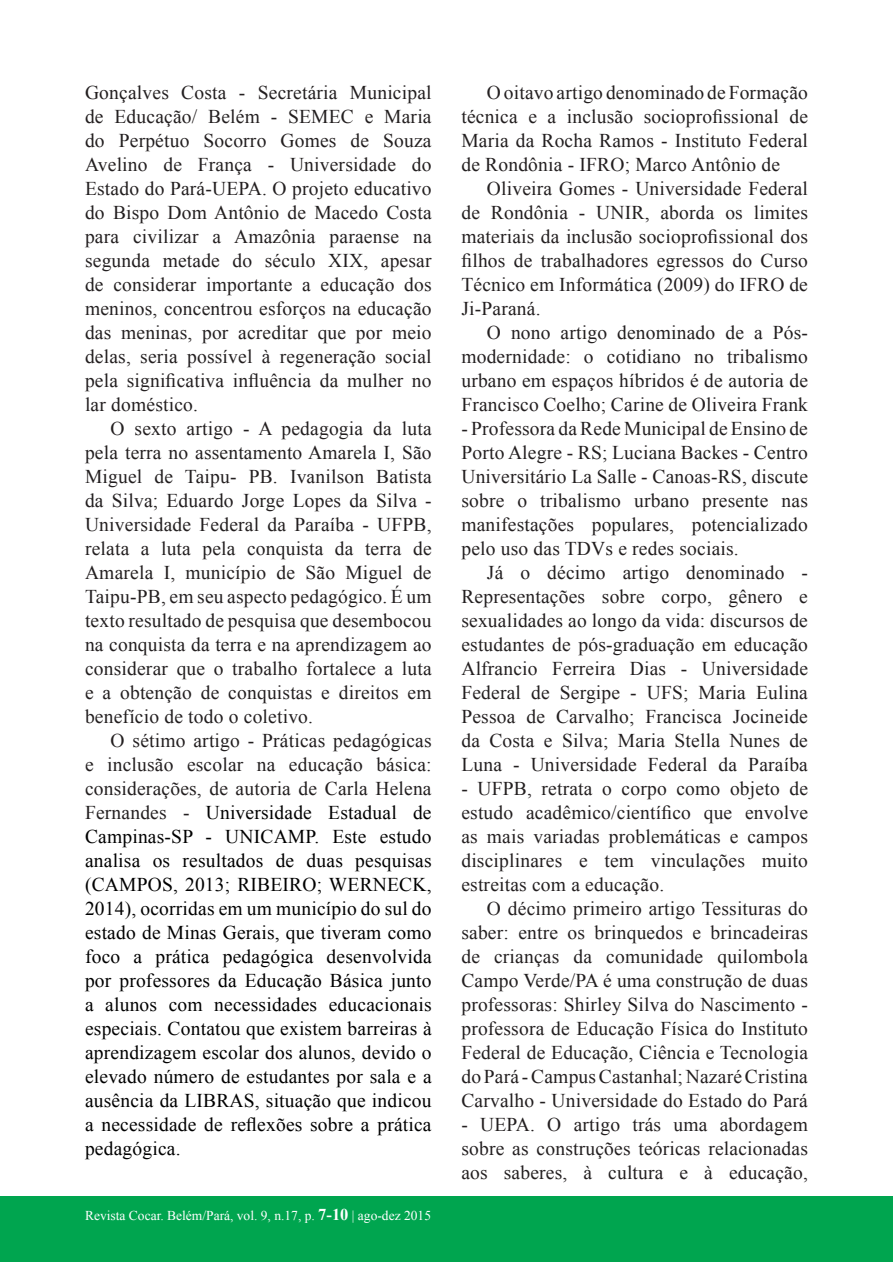
<style>
.page{position:relative;width:893px;height:1263px;background:#fff}
.page>*{position:absolute;margin:0;border:0;box-sizing:border-box;transform-origin:0 0}
.t1{font:19.5px/24px "Times New Roman";letter-spacing:.01em;color:#231f20;text-align:justify}
.t2{font:19.5px/24px "Times New Roman";letter-spacing:.01em;color:#000001;text-align:justify}
.t3{font:13.5px "Times New Roman";color:#fff}
.s1{color:#231f20}
.s2{font-weight:700;font-size:16.5px}
</style>
<div class="page">
<div style="left:1px;top:1196px;width:892px;height:66px;background:#00a54f"></div>
<p class="t1" style="left:85px;top:80px;width:348px">Gonçalves Costa - Secretária Municipal de Educação/ Belém - SEMEC e Maria do Perpétuo Socorro Gomes de Souza Avelino de França - Universidade do Estado do Pará-UEPA. O projeto educativo do Bispo Dom Antônio de Macedo Costa para civilizar a Amazônia paraense na segunda metade do século XIX, apesar de considerar importante a educação dos meninos, concentrou esforços na educação das meninas, por acreditar que por meio delas, seria possível à regeneração social pela significativa influência da mulher no lar doméstico.</p>
<p class="t1" style="left:85px;top:416px;width:348px;text-indent:26px">O sexto artigo - A pedagogia da luta pela terra no assentamento Amarela I, São Miguel de Taipu- PB. Ivanilson Batista da Silva; Eduardo Jorge Lopes da Silva - Universidade Federal da Paraíba - UFPB, relata a luta pela conquista da terra de Amarela I, município de São Miguel de Taipu-PB, em seu aspecto pedagógico. É um texto resultado de pesquisa que desembocou na conquista da terra e na aprendizagem ao considerar que o trabalho fortalece a luta e a obtenção de conquistas e direitos em benefício de todo o coletivo.</p>
<p class="t2" style="left:85px;top:728px;width:348px;text-indent:26px"><span class="s1">O sétimo artigo - Práticas pedagógicas e inclusão escolar na educação básica: considerações, de autoria de Carla Helena Fernandes -</span> Universidade Estadual de Campinas-SP - UNICAMP. Este estudo analisa os resultados de duas pesquisas (CAMPOS, 2013; RIBEIRO; WERNECK, 2014), ocorridas em um município do sul do estado de Minas Gerais, que tiveram como foco a prática pedagógica desenvolvida por professores da Educação Básica junto a alunos com necessidades educacionais especiais. Contatou que existem barreiras à aprendizagem escolar dos alunos, devido o elevado número de estudantes por sala e a ausência da LIBRAS, situação que indicou a necessidade de reflexões sobre a prática pedagógica.</p>
<p class="t3" style="left:85px;top:1206px;width:348px">Revista Cocar. Belém/Pará, vol. 9, n.17, p. <span class="s2">7-10</span> | ago-dez 2015</p>
<p class="t1" style="left:461px;top:80px;width:348px;text-indent:26px">O oitavo artigo denominado de Formação técnica e a inclusão socioprofissional de Maria da Rocha Ramos - Instituto Federal de Rondônia - IFRO; Marco Antônio de</p>
<p class="t1" style="left:461px;top:176px;width:348px;text-indent:26px">Oliveira Gomes - Universidade Federal de Rondônia - UNIR, aborda os limites materiais da inclusão socioprofissional dos filhos de trabalhadores egressos do Curso Técnico em Informática (2009) do IFRO de Ji-Paraná.</p>
<p class="t1" style="left:461px;top:320px;width:348px;text-indent:26px">O nono artigo denominado de a Pós&shy;modernidade: o cotidiano no tribalismo urbano em espaços híbridos é de autoria de Francisco Coelho; Carine de Oliveira Frank</p>
<p class="t1" style="left:461px;top:416px;width:348px">- Professora da Rede Municipal de Ensino de Porto Alegre - RS; Luciana Backes - Centro Universitário La Salle - Canoas-RS, discute sobre o tribalismo urbano presente nas manifestações populares, potencializado pelo uso das TDVs e redes sociais.</p>
<p class="t1" style="left:461px;top:560px;width:348px;text-indent:26px">Já o décimo artigo denominado - Representações sobre corpo, gênero e sexualidades ao longo da vida: discursos de estudantes de pós-graduação em educação Alfrancio Ferreira Dias - Universidade Federal de Sergipe - UFS; Maria Eulina Pessoa de Carvalho; Francisca Jocineide da Costa e Silva; Maria Stella Nunes de Luna - Universidade Federal da Paraíba</p>
<p class="t1" style="left:461px;top:776px;width:348px">- UFPB, retrata o corpo como objeto de estudo acadêmico/científico que envolve as mais variadas problemáticas e campos disciplinares e tem vinculações muito estreitas com a educação.</p>
<p class="t1" style="left:461px;top:896px;width:348px;text-indent:26px">O décimo primeiro artigo Tessituras do saber: entre os brinquedos e brincadeiras de crianças da comunidade quilombola Campo Verde/PA é uma construção de duas professoras: Shirley Silva do Nascimento - professora de Educação Física do Instituto Federal de Educação, Ciência e Tecnologia do Pará - Campus Castanhal; Nazaré Cristina Carvalho - Universidade do Estado do Pará</p>
<p class="t1" style="left:461px;top:1112px;width:348px">- UEPA. O artigo trás uma abordagem sobre as construções teóricas relacionadas aos saberes, à cultura e à educação,</p>
</div>
